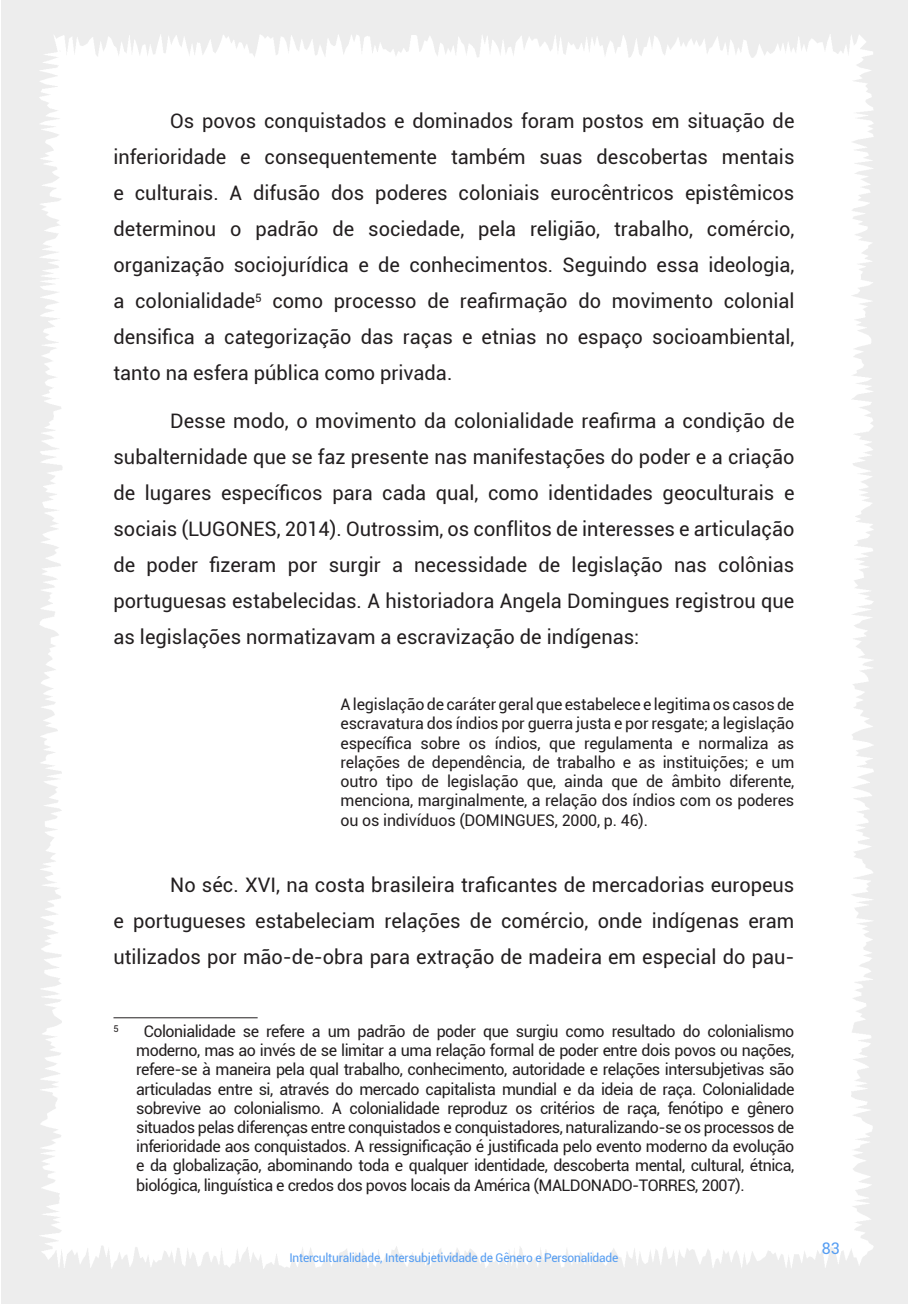
<style>
.page{position:relative;width:908px;height:1304px;background:#fff}
.page>*{position:absolute;margin:0;border:0;box-sizing:border-box;transform-origin:0 0}
.texto{font:20px/36px "Roboto";color:#231f20;text-align:justify}
.nota_de_rodapé{font:16px/19.2px "Roboto";letter-spacing:-.03em;color:#231f20;text-align:justify}
.citação{font:16px/19.2px "Roboto";letter-spacing:-.01em;color:#231f20;text-align:justify}
.t1{font:16px "Roboto";color:#559df2}
.t2{font:12px "Roboto";letter-spacing:-.02em;color:#559df2}
.nota_de_rodapé-2{font:9.4px "Roboto";color:#231f20}
</style>
<div class="page">
<hr style="left:113px;top:1017px;width:144px;height:1px;background:#231f20">
<p class="texto" style="left:113px;top:103px;width:682px;text-indent:57px">Os povos conquistados e dominados foram postos em situação de inferioridade e consequentemente também suas descobertas mentais e culturais. A difusão dos poderes coloniais eurocêntricos epistêmicos determinou o padrão de sociedade, pela religião, trabalho, comércio, organização sociojurídica e de conhecimentos. Seguindo essa ideologia, a colonialidade<sup>5</sup> como processo de reafirmação do movimento colonial densifica a categorização das raças e etnias no espaço socioambiental, tanto na esfera pública como privada.</p>
<p class="texto" style="left:113px;top:402px;width:682px;text-indent:57px">Desse modo, o movimento da colonialidade reafirma a condição de subalternidade que se faz presente nas manifestações do poder e a criação de lugares específicos para cada qual, como identidades geoculturais e sociais (LUGONES, 2014). Outrossim, os conflitos de interesses e articulação de poder fizeram por surgir a necessidade de legislação nas colônias portuguesas estabelecidas. A historiadora Angela Domingues registrou que as legislações normatizavam a escravização de indígenas:</p>
<p class="citação" style="left:340px;top:694px;width:455px">A legislação de caráter geral que estabelece e legitima os casos de escravatura dos índios por guerra justa e por resgate; a legislação específica sobre os índios, que regulamenta e normaliza as relações de dependência, de trabalho e as instituições; e um outro tipo de legislação que, ainda que de âmbito diferente, menciona, marginalmente, a relação dos índios com os poderes ou os indivíduos (DOMINGUES, 2000, p. 46).</p>
<p class="texto" style="left:113px;top:866px;width:682px;text-indent:57px">No séc. XVI, na costa brasileira traficantes de mercadorias europeus e portugueses estabeleciam relações de comércio, onde indígenas eram utilizados por mão-de-obra para extração de madeira em especial do pau-</p>
<p class="nota_de_rodapé-2" style="left:113px;top:1022px;width:7px">5</p>
<p class="nota_de_rodapé" style="left:136px;top:1021px;width:659px;text-indent:8px">Colonialidade se refere a um padrão de poder que surgiu como resultado do colonialismo moderno, mas ao invés de se limitar a uma relação formal de poder entre dois povos ou nações, refere-se à maneira pela qual trabalho, conhecimento, autoridade e relações intersubjetivas são articuladas entre si, através do mercado capitalista mundial e da ideia de raça. Colonialidade sobrevive ao colonialismo. A colonialidade reproduz os critérios de raça, fenótipo e gênero situados pelas diferenças entre conquistados e conquistadores, naturalizando-se os processos de inferioridade aos conquistados. A ressignificação é justificada pelo evento moderno da evolução e da globalização, abominando toda e qualquer identidade, descoberta mental, cultural, étnica, biológica, linguística e credos dos povos locais da América (MALDONADO-TORRES, 2007).</p>
<p class="t2" style="left:289px;top:1249px;width:330px">Interculturalidade, Intersubjetividade de Gênero e Personalidade</p>
<p class="t1" style="left:821px;top:1237px;width:20px">83</p>
</div>
